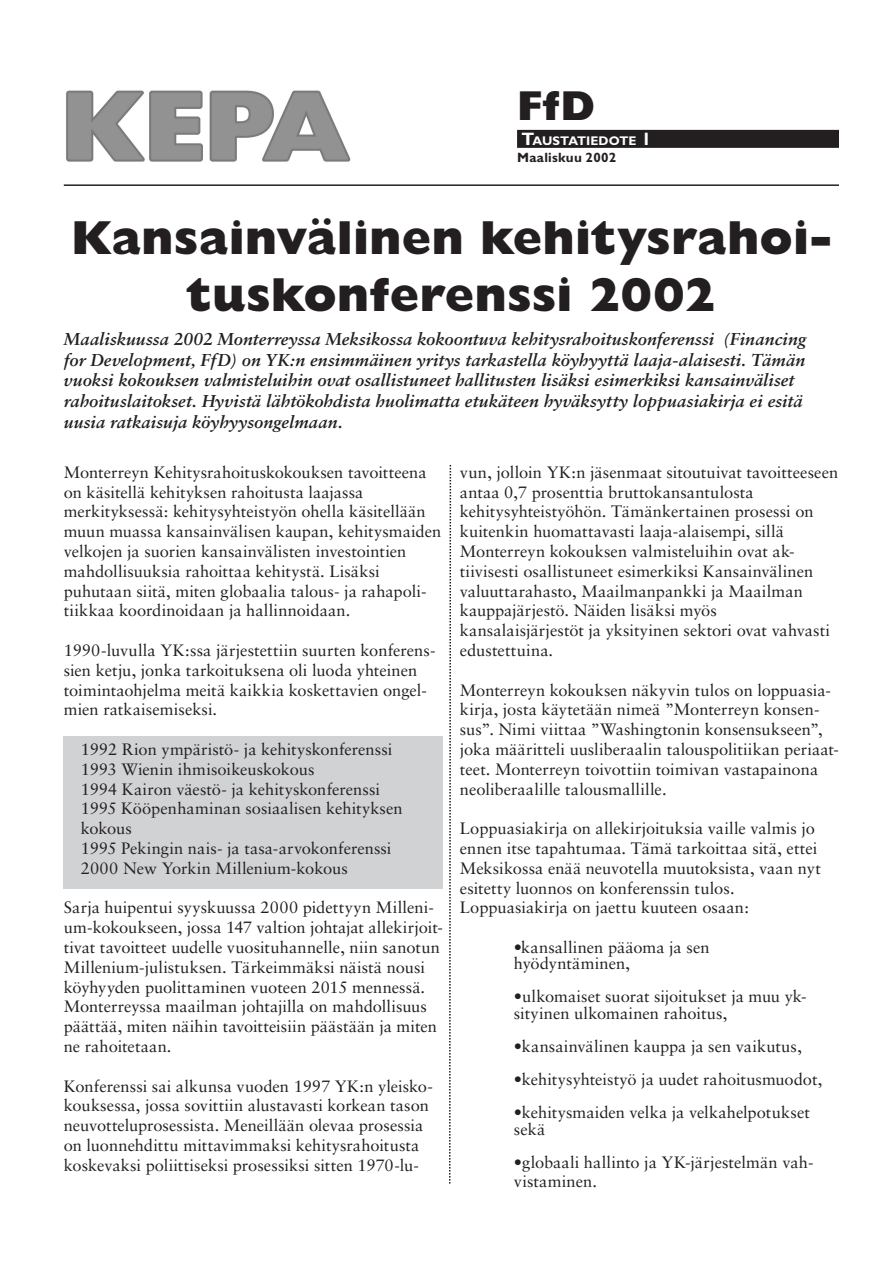
<style>
.page{position:relative;width:893px;height:1263px;background:#fff}
.page>*{position:absolute;margin:0;border:0;box-sizing:border-box;transform-origin:0 0}
.t1{font:800 48px/57.6px "Gill Sans";letter-spacing:.005em;color:#231f20;text-align:center}
.t2{font:800 42px "Gill Sans";color:#231f20}
.t3{font:italic 700 17.25px/20.7px "Sabon";letter-spacing:.005em;color:#231f20}
.t4{font:16.5px/19.8px "Sabon";letter-spacing:.005em;color:#231f20}
.t5{font:700 13.5px "Gill Sans";letter-spacing:.02em;color:#231f20}
.t6{font:700 12.6px "Gill Sans";letter-spacing:-.005em;color:#fff}
.s1{font-size:18px}
.s2{font-weight:700}
</style>
<div class="page">
<div style="left:64px;top:736px;width:379px;height:152px;background:#d1d2d4"></div>
<hr style="left:64px;top:184px;width:775px;height:2px;background:#231f20">
<div style="left:517px;top:130px;width:322px;height:18px;background:#231f20"></div>
<img style="left:66px;top:90px;width:284px;height:72px">
<svg style="left:449px;top:465px;width:3px;height:719px"></svg>
<p class="t2" style="left:517px;top:81px;width:80px">FfD</p>
<p class="t6" style="left:521px;top:133px;width:132px"><span class="s1">T</span>AUSTATIEDOTE <span class="s1">1</span></p>
<p class="t5" style="left:517px;top:149px;width:101px">Maaliskuu 2002</p>
<p class="t1" style="left:71px;top:208px;width:762px">Kansainvälinen kehitysrahoi&shy;tuskonferenssi 2002</p>
<p class="t3" style="left:64px;top:328px;width:744px">Maaliskuussa 2002 Monterreyssa Meksikossa kokoontuva kehitysrahoituskonferenssi (Financing for Development, FfD) on YK:n ensimmäinen yritys tarkastella köyhyyttä laaja-alaisesti. Tämän vuoksi kokouksen valmisteluihin ovat osallistuneet hallitusten lisäksi esimerkiksi kansainväliset rahoituslaitokset. Hyvistä lähtökohdista huolimatta etukäteen hyväksytty loppuasiakirja ei esitä uusia ratkaisuja köyhyysongelmaan.</p>
<p class="t4" style="left:64px;top:462px;width:379px">Monterreyn Kehitysrahoituskokouksen tavoitteena on käsitellä kehityksen rahoitusta laajassa merkityksessä: kehitysyhteistyön ohella käsitellään muun muassa kansainvälisen kaupan, kehitysmaiden velkojen ja suorien kansainvälisten investointien mahdollisuuksia rahoittaa kehitystä. Lisäksi puhutaan siitä, miten globaalia talous- ja rahapoli&shy;tiikkaa koordinoidaan ja hallinnoidaan.</p>
<p class="t4" style="left:64px;top:640px;width:373px">1990-luvulla YK:ssa järjestettiin suurten konferens&shy;sien ketju, jonka tarkoituksena oli luoda yhteinen toimintaohjelma meitä kaikkia koskettavien ongel&shy;mien ratkaisemiseksi.</p>
<p class="t4" style="left:81px;top:739px;width:323px">1992 Rion ympäristö- ja kehityskonferenssi 1993 Wienin ihmisoikeuskokous<br>1994 Kairon väestö- ja kehityskonferenssi 1995 Kööpenhaminan sosiaalisen kehityksen kokous<br>1995 Pekingin nais- ja tasa-arvokonferenssi 2000 New Yorkin Millenium-kokous</p>
<p class="t4" style="left:64px;top:897px;width:381px">Sarja huipentui syyskuussa 2000 pidettyyn Milleni&shy;um-kokoukseen, jossa 147 valtion johtajat allekirjoit&shy;tivat tavoitteet uudelle vuosituhannelle, niin sanotun Millenium-julistuksen. Tärkeimmäksi näistä nousi köyhyyden puolittaminen vuoteen 2015 mennessä.<br>Monterreyssa maailman johtajilla on mahdollisuus päättää, miten näihin tavoitteisiin päästään ja miten ne rahoitetaan.</p>
<p class="t4" style="left:64px;top:1076px;width:371px">Konferenssi sai alkunsa vuoden 1997 YK:n yleisko&shy;kouksessa, jossa sovittiin alustavasti korkean tason neuvotteluprosessista. Meneillään olevaa prosessia on luonnehdittu mittavimmaksi kehitysrahoitusta koskevaksi poliittiseksi prosessiksi sitten 1970-lu-</p>
<p class="t4" style="left:460px;top:462px;width:380px">vun, jolloin YK:n jäsenmaat sitoutuivat tavoitteeseen antaa 0,7 prosenttia bruttokansantulosta kehitysyhteistyöhön. Tämänkertainen prosessi on kuitenkin huomattavasti laaja-alaisempi, sillä Monterreyn kokouksen valmisteluihin ovat ak&shy;tiivisesti osallistuneet esimerkiksi Kansainvälinen valuuttarahasto, Maailmanpankki ja Maailman kauppajärjestö. Näiden lisäksi myös kansalaisjärjestöt ja yksityinen sektori ovat vahvasti edustettuina.</p>
<p class="t4" style="left:460px;top:680px;width:381px">Monterreyn kokouksen näkyvin tulos on loppuasia&shy;kirja, josta käytetään nimeä ”Monterreyn konsen&shy;sus”. Nimi viittaa ”Washingtonin konsensukseen”, joka määritteli uusliberaalin talouspolitiikan periaat&shy;teet. Monterreyn toivottiin toimivan vastapainona neoliberaalille talousmallille.</p>
<p class="t4" style="left:460px;top:818px;width:363px">Loppuasiakirja on allekirjoituksia vaille valmis jo ennen itse tapahtumaa. Tämä tarkoittaa sitä, ettei Meksikossa enää neuvotella muutoksista, vaan nyt esitetty luonnos on konferenssin tulos.<br>Loppuasiakirja on jaettu kuuteen osaan:</p>
<p class="t4" style="left:514px;top:939px;width:197px;line-height:16.5px"><span class="s2">•</span>kansallinen pääoma ja sen hyödyntäminen,</p>
<p class="t4" style="left:514px;top:988px;width:294px;line-height:16.5px">•ulkomaiset suorat sijoitukset ja muu yk&shy;sityinen ulkomainen rahoitus,</p>
<p class="t4" style="left:514px;top:1036px;width:290px">•kansainvälinen kauppa ja sen vaikutus,</p>
<p class="t4" style="left:514px;top:1069px;width:310px">•kehitysyhteistyö ja uudet rahoitusmuodot,</p>
<p class="t4" style="left:514px;top:1104px;width:298px;line-height:16.5px">•kehitysmaiden velka ja velkahelpotukset sekä</p>
<p class="t4" style="left:514px;top:1152px;width:301px">•globaali hallinto ja YK-järjestelmän vah&shy;vistaminen.</p>
</div>
